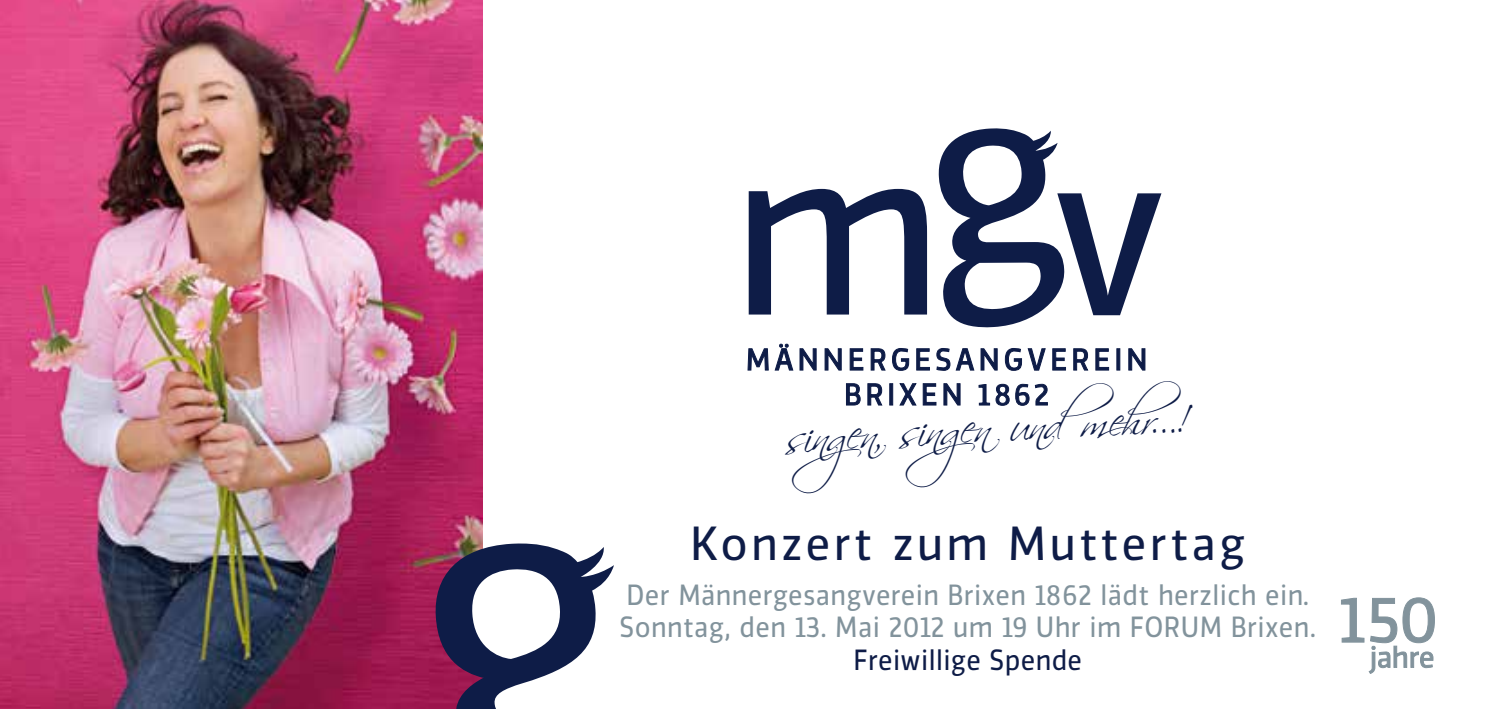
<style>
.page{position:relative;width:1489px;height:709px;background:#fff}
.page>*{position:absolute;margin:0;border:0;box-sizing:border-box;transform-origin:0 0}
.t1{font:45.75px "Scriptina";color:#0e1c47}
.t2{font:45px "Vinkel";letter-spacing:.07em;color:#0e1c47}
.t3{font:27.5px/32.5px "Vinkel";letter-spacing:.015em;color:#82939c;scale:.95 1}
.t4{font:27.5px "Vinkel";letter-spacing:.015em;color:#0e1c47;scale:.95 1}
</style>
<div class="page">
<img style="left:0;top:0;width:482px;height:709px">
<svg style="left:748px;top:189px;width:179px;height:125px"></svg>
<svg style="left:938px;top:128px;width:223px;height:200px"></svg>
<svg style="left:747px;top:344px;width:398px;height:26px"></svg>
<svg style="left:846px;top:383px;width:201px;height:22px"></svg>
<svg style="left:1341px;top:597px;width:93px;height:76px"></svg>
<svg style="left:433px;top:542px;width:181px;height:167px"></svg>
<h1 class="t1" style="left:783px;top:410px;width:404px;rotate:-3deg">singen, singen und mehr...!</h1>
<h2 class="t2" style="left:690px;top:514px;width:556px">Konzert zum Muttertag</h2>
<p class="t3" style="left:619px;top:579px;width:734px">Der Männergesangverein Brixen 1862 lädt herzlich ein.<br>Sonntag, den 13. Mai 2012 um 19 Uhr im FORUM Brixen.</p>
<p class="t4" style="left:853px;top:641px;width:242px">Freiwillige Spende</p>
</div>
